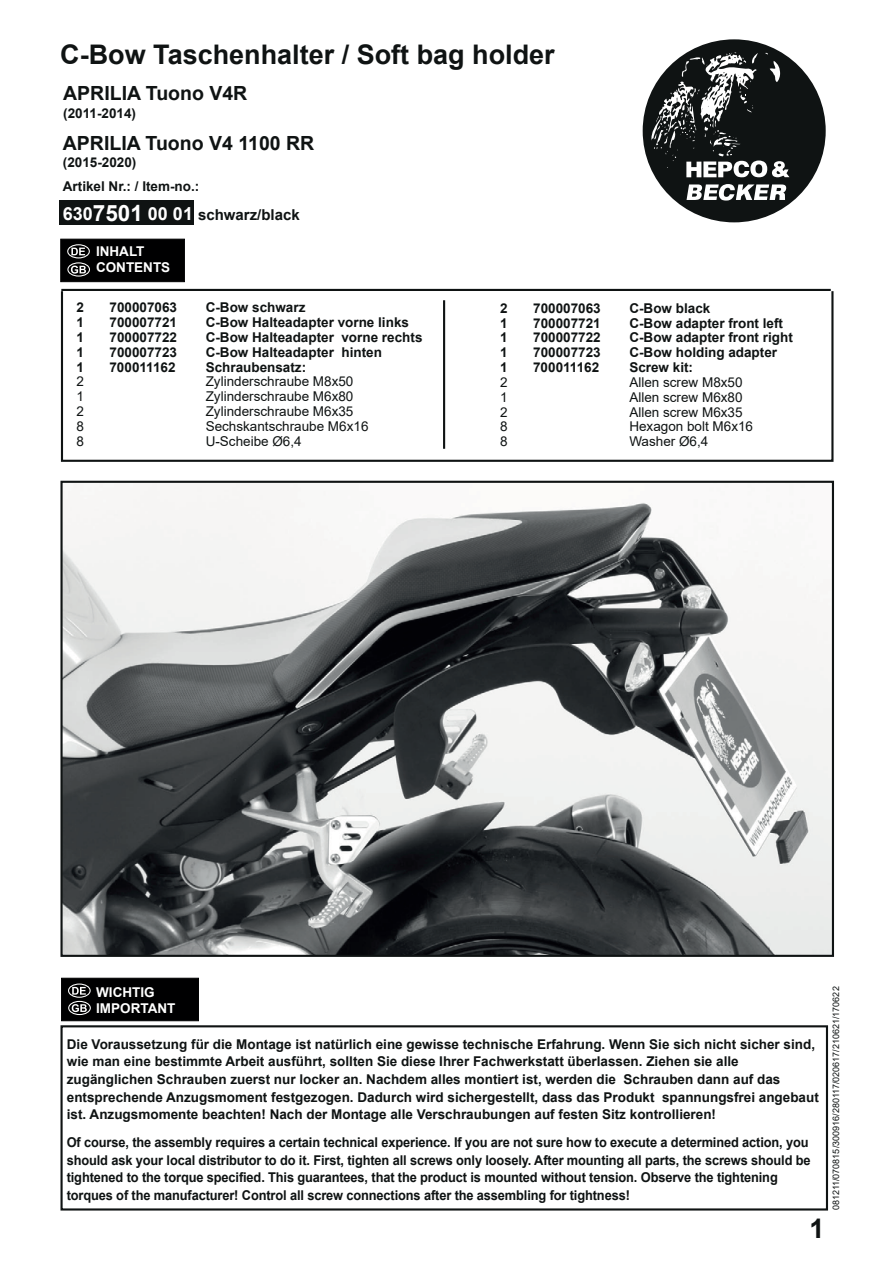
<style>
.page{position:relative;width:893px;height:1263px;background:#fff}
.page>*{position:absolute;margin:0;border:0;box-sizing:border-box;transform-origin:0 0}
.t1{font:700 27px "Arial";color:#0f1313}
.t2{font:700 19.5px "Arial";color:#0f1313}
.t3{font:700 15px "Arial";color:#0f1313}
.t4{font:700 13.5px/17.5px "Arial";color:#0f1313}
.t5{font:700 13.5px/17.5px "Arial";color:#0f1313;scale:.95 1}
.t6{font:13.5px "Arial";color:#0f1313}
.t7{font:700 13.5px/16.2px "Arial";color:#fff}
.t8{font:9px "Arial";color:#0f1313}
.s1{font-size:18px;color:#fff}
.s2{font-size:22.5px;color:#fff}
</style>
<div class="page">
<div style="left:643px;top:39px;width:183px;height:183px;background:#0f1313;border-radius:50%"></div>
<svg style="left:686px;top:184px;width:100px;height:17px"></svg>
<svg style="left:650px;top:52px;width:139px;height:125px"></svg>
<hr style="left:61px;top:289px;width:770px;height:2px;background:#0f1313">
<img style="left:63px;top:484px;width:768px;height:470px">
<div style="left:60px;top:481px;width:774px;height:476px;border:2px solid #0f1313"></div>
<div style="left:61px;top:290px;width:772px;height:172px;border:2px solid #0f1313"></div>
<hr style="left:443px;top:300px;width:2px;height:149px;background:#0f1313">
<div style="left:60px;top:201px;width:134px;height:24px;background:#0f1313"></div>
<div style="left:60px;top:239px;width:125px;height:43px;background:#000001;border:1px solid #000001"></div>
<svg style="left:71px;top:248px;width:14px;height:7px"></svg>
<div style="left:67px;top:244px;width:23px;height:14px;border:1px solid #fff;border-radius:50%"></div>
<svg style="left:71px;top:266px;width:15px;height:8px"></svg>
<div style="left:67px;top:262px;width:23px;height:15px;border:1px solid #fff;border-radius:50%"></div>
<div style="left:60px;top:1025px;width:768px;height:185px;border:2px solid #0f1313"></div>
<div style="left:61px;top:978px;width:138px;height:43px;background:#000001;border:1px solid #000001"></div>
<svg style="left:72px;top:987px;width:14px;height:8px"></svg>
<div style="left:68px;top:983px;width:23px;height:15px;border:1px solid #fff;border-radius:50%"></div>
<svg style="left:72px;top:1004px;width:15px;height:8px"></svg>
<div style="left:68px;top:1001px;width:23px;height:14px;border:1px solid #fff;border-radius:50%"></div>
<h1 class="t1" style="left:60px;top:36px;width:496px">C-Bow Taschenhalter / Soft bag holder</h1>
<h2 class="t2" style="left:63px;top:80px;width:186px">APRILIA Tuono V4R</h2>
<p class="t4" style="left:63px;top:104px;width:74px">(2011-2014)</p>
<h2 class="t2" style="left:63px;top:130px;width:253px">APRILIA Tuono V4 1100 RR</h2>
<p class="t4" style="left:63px;top:151px;width:138px;line-height:23.4px">(2015-2020)<br>Artikel Nr.: / Item-no.:</p>
<p class="t3" style="left:63px;top:204px;width:238px"><span class="s1">630</span><span class="s2">7501</span> <span class="s1">00 01</span> schwarz/black</p>
<p class="t7" style="left:96px;top:243px;width:76px">INHALT<br>CONTENTS</p>
<p class="t4" style="left:76px;top:299px;width:9px">2</p>
<p class="t4" style="left:110px;top:299px;width:69px">700007063</p>
<p class="t4" style="left:206px;top:299px;width:101px">C-Bow schwarz</p>
<p class="t4" style="left:76px;top:314px;width:9px">1</p>
<p class="t4" style="left:110px;top:314px;width:69px">700007721</p>
<p class="t4" style="left:206px;top:314px;width:205px">C-Bow Halteadapter vorne links</p>
<p class="t4" style="left:76px;top:328px;width:9px">1</p>
<p class="t4" style="left:109px;top:328px;width:69px">700007722</p>
<p class="t4" style="left:206px;top:328px;width:218px">C-Bow Halteadapter vorne rechts</p>
<p class="t4" style="left:76px;top:343px;width:9px">1</p>
<p class="t4" style="left:109px;top:343px;width:69px">700007723</p>
<p class="t4" style="left:206px;top:343px;width:178px">C-Bow Halteadapter hinten</p>
<p class="t4" style="left:76px;top:358px;width:9px">1</p>
<p class="t4" style="left:109px;top:358px;width:68px">700011162</p>
<p class="t4" style="left:206px;top:358px;width:102px">Schraubensatz:</p>
<p class="t6" style="left:76px;top:372px;width:9px">2</p>
<p class="t6" style="left:206px;top:372px;width:149px">Zylinderschraube M8x50</p>
<p class="t6" style="left:76px;top:387px;width:9px">1</p>
<p class="t6" style="left:206px;top:387px;width:149px">Zylinderschraube M6x80</p>
<p class="t6" style="left:76px;top:402px;width:9px">2</p>
<p class="t6" style="left:206px;top:402px;width:149px">Zylinderschraube M6x35</p>
<p class="t6" style="left:76px;top:417px;width:9px">8</p>
<p class="t6" style="left:206px;top:417px;width:164px">Sechskantschraube M6x16</p>
<p class="t6" style="left:76px;top:432px;width:9px">8</p>
<p class="t6" style="left:206px;top:432px;width:98px">U-Scheibe Ø6,4</p>
<p class="t4" style="left:500px;top:299px;width:9px">2</p>
<p class="t4" style="left:533px;top:299px;width:69px">700007063</p>
<p class="t4" style="left:629px;top:299px;width:83px">C-Bow black</p>
<p class="t4" style="left:500px;top:314px;width:9px">1</p>
<p class="t4" style="left:533px;top:314px;width:69px">700007721</p>
<p class="t4" style="left:629px;top:314px;width:155px">C-Bow adapter front left</p>
<p class="t4" style="left:500px;top:329px;width:9px">1</p>
<p class="t4" style="left:533px;top:329px;width:69px">700007722</p>
<p class="t4" style="left:629px;top:329px;width:165px">C-Bow adapter front right</p>
<p class="t4" style="left:500px;top:344px;width:9px">1</p>
<p class="t4" style="left:533px;top:344px;width:69px">700007723</p>
<p class="t4" style="left:629px;top:344px;width:149px">C-Bow holding adapter</p>
<p class="t4" style="left:500px;top:359px;width:9px">1</p>
<p class="t4" style="left:533px;top:359px;width:68px">700011162</p>
<p class="t4" style="left:629px;top:359px;width:65px">Screw kit:</p>
<p class="t6" style="left:500px;top:373px;width:9px">2</p>
<p class="t6" style="left:629px;top:373px;width:115px">Allen screw M8x50</p>
<p class="t6" style="left:500px;top:388px;width:9px">1</p>
<p class="t6" style="left:629px;top:388px;width:115px">Allen screw M6x80</p>
<p class="t6" style="left:500px;top:403px;width:9px">2</p>
<p class="t6" style="left:629px;top:403px;width:115px">Allen screw M6x35</p>
<p class="t6" style="left:500px;top:417px;width:9px">8</p>
<p class="t6" style="left:629px;top:417px;width:125px">Hexagon bolt M6x16</p>
<p class="t6" style="left:500px;top:432px;width:9px">8</p>
<p class="t6" style="left:629px;top:432px;width:81px">Washer Ø6,4</p>
<p class="t7" style="left:96px;top:984px;width:81px">WICHTIG<br>IMPORTANT</p>
<p class="t4" style="left:67px;top:1035px;width:753px">Die Voraussetzung für die Montage ist natürlich eine gewisse technische Erfahrung. Wenn Sie sich nicht sicher sind, wie man eine bestimmte Arbeit ausführt, sollten Sie diese Ihrer Fachwerkstatt überlassen. Ziehen sie alle zugänglichen Schrauben zuerst nur locker an. Nachdem alles montiert ist, werden die Schrauben dann auf das entsprechende Anzugsmoment festgezogen. Dadurch wird sichergestellt, dass das Produkt spannungsfrei angebaut ist. Anzugsmomente beachten! Nach der Montage alle Verschraubungen auf festen Sitz kontrollieren!</p>
<p class="t5" style="left:67px;top:1134px;width:785px">Of course, the assembly requires a certain technical experience. If you are not sure how to execute a determined action, you should ask your local distributor to do it. First, tighten all screws only loosely. After mounting all parts, the screws should be tightened to the torque specified. This guarantees, that the product is mounted without tension. Observe the tightening torques of the manufacturer! Control all screw connections after the assembling for tightness!</p>
<h1 class="t1" style="left:810px;top:1210px;width:17px">1</h1>
<p class="t8" style="left:830px;top:1210px;width:225px;rotate:-90deg">081211/070815/300916/280117/020617/210621/170622</p>
</div>
